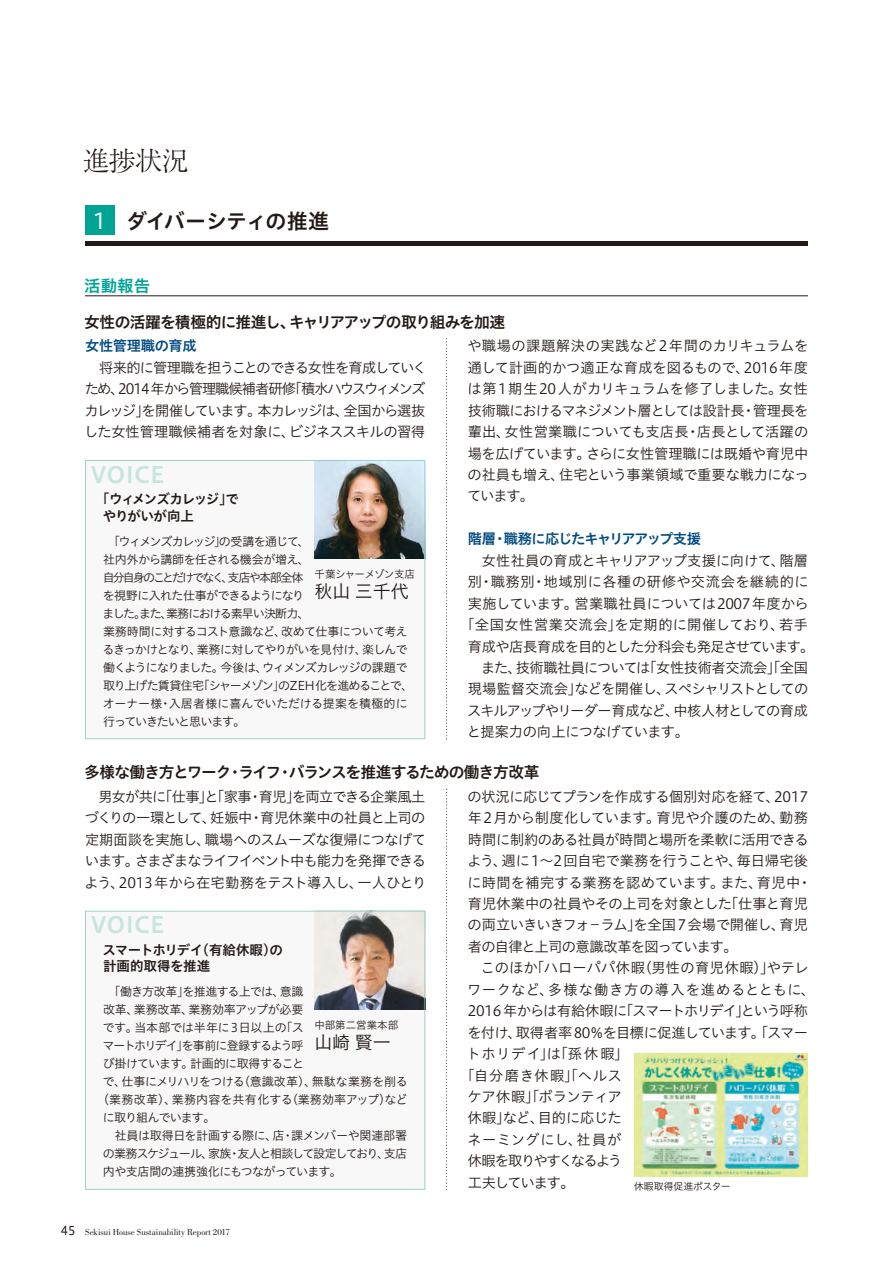
<style>
.page{position:relative;width:893px;height:1263px;background:#fff}
.page>*{position:absolute;margin:0;border:0;box-sizing:border-box;transform-origin:0 0}
.t1{font:300 27px "Ryumin Pro";color:#231916}
.t2{font:22.5px "Hiragino UD Sans Std W6";color:#c7e4de}
.t3{font:21.75px "Hiragino UD Sans Std W4";color:#fff}
.t4{font:21px "Hiragino UD Sans Std W6";letter-spacing:-.04em;color:#231916}
.t5{font:18px "Hiragino UD Sans Std W3";color:#231916}
.t6{font:16.5px "Hiragino UD Sans Std W6";color:#00a494}
.t7{font:15.75px "Hiragino UD Sans Std W6";letter-spacing:-.07em;color:#231916}
.t8{font:14.25px/21.5px "Hiragino UD Sans Std W3";letter-spacing:-.025em;color:#231916;text-align:justify}
.t9{font:14.25px "Hiragino UD Sans Std W3";letter-spacing:-.055em;color:#231916}
.t10{font:14.25px "Hiragino UD Sans Std W3";letter-spacing:-.05em;color:#231916}
.t11{font:14.25px "Hiragino UD Sans Std W3";letter-spacing:.04em;color:#231916}
.t12{font:14.25px "Hiragino UD Sans Std W3";letter-spacing:-.06em;color:#231916}
.t13{font:14.25px "Hiragino UD Sans Std W3";letter-spacing:-.075em;color:#231916}
.t14{font:14.25px "Hiragino UD Sans Std W3";letter-spacing:.015em;color:#231916}
.t15{font:14.25px "Hiragino UD Sans Std W3";letter-spacing:-.005em;color:#231916}
.t16{font:14.25px "Hiragino UD Sans Std W3";letter-spacing:.01em;color:#231916}
.t17{font:14.25px "Hiragino UD Sans Std W3";letter-spacing:.05em;color:#231916}
.t18{font:14.25px "Hiragino UD Sans Std W3";letter-spacing:.045em;color:#231916}
.t19{font:14.25px "Hiragino UD Sans Std W6";letter-spacing:-.08em;color:#004a80}
.t20{font:14.25px "Hiragino UD Sans Std W3";letter-spacing:.08em;color:#231916}
.t21{font:14.25px "Hiragino UD Sans Std W3";letter-spacing:.055em;color:#231916}
.t22{font:14.25px "Hiragino UD Sans Std W3";letter-spacing:-.1em;color:#231916}
.t23{font:14.25px "Hiragino UD Sans Std W6";letter-spacing:-.035em;color:#004a80}
.t24{font:14.25px "Hiragino UD Sans Std W3";letter-spacing:-.085em;color:#231916}
.t25{font:13.5px/16.5px "Hiragino UD Sans Std W6";letter-spacing:-.04em;color:#231916}
.t26{font:13.5px/16.5px "Hiragino UD Sans Std W6";letter-spacing:-.085em;color:#231916}
.t27{font:12px/18px "Hiragino UD Sans Std W3";letter-spacing:-.06em;color:#231916}
.t28{font:12px "Hiragino UD Sans Std W3";letter-spacing:-.015em;color:#231916}
.t29{font:12px "Hiragino UD Sans Std W3";letter-spacing:-.105em;color:#231916}
.t30{font:12px "Hiragino UD Sans Std W3";letter-spacing:.01em;color:#231916}
.t31{font:12px "Hiragino UD Sans Std W3";letter-spacing:-.03em;color:#231916}
.t32{font:12px "Hiragino UD Sans Std W3";letter-spacing:-.095em;color:#231916}
.t33{font:12px "Hiragino UD Sans Std W3";color:#231916}
.t34{font:10.5px "Hiragino UD Sans Std W3";letter-spacing:-.04em;color:#231916}
.t35{font:10.5px "Hiragino UD Sans Std W3";letter-spacing:-.005em;color:#231916}
.t36{font:9.9px "Hiragino UD Sans Std W3";color:#231916}
.t37{font:9px "Bodoni Std";letter-spacing:-.005em;color:#231916}
.s1{font-family:"Hiragino UD Sans Std W4";font-size:12px}
</style>
<div class="page">
<img style="left:634px;top:1054px;width:174px;height:123px">
<hr style="left:85px;top:241px;width:723px;height:4px;background:#231916">
<hr style="left:85px;top:296px;width:723px;height:1px;background:#231916">
<div style="left:85px;top:206px;width:30px;height:29px;background:#00a494"></div>
<svg style="left:446px;top:339px;width:1px;height:401px"></svg>
<svg style="left:85px;top:460px;width:340px;height:279px"></svg>
<svg style="left:446px;top:789px;width:1px;height:401px"></svg>
<svg style="left:85px;top:911px;width:340px;height:278px"></svg>
<h1 class="t1" style="left:82px;top:140px;width:108px">進捗状況</h1>
<h3 class="t3" style="left:93px;top:205px;width:15px">1</h3>
<h3 class="t4" style="left:126px;top:205px;width:205px">ダイバーシティの推進</h3>
<p class="t6" style="left:84px;top:273px;width:68px">活動報告</p>
<p class="t7" style="left:84px;top:310px;width:423px">女性の活躍を積極的に推進し、キャリアアップの取り組みを加速</p>
<p class="t23" style="left:85px;top:335px;width:113px">女性管理職の育成</p>
<p class="t8" style="left:84px;top:356px;width:344px;text-indent:15px">将来的に管理職を担うことのできる女性を育成していくため、2014年から管理職候補者研修「積水ハウスウィメンズカレッジ」を開催しています。本カレッジは、全国から選抜した女性管理職候補者を対象に、ビジネススキルの習得</p>
<h2 class="t2" style="left:91px;top:457px;width:76px">VOICE</h2>
<p class="t26" style="left:103px;top:490px;width:138px;text-indent:-6px">「ウィメンズカレッジ」でやりがいが向上</p>
<p class="t27" style="left:103px;top:531px;width:312px;text-indent:6px">「ウィメンズカレッジ」の受講を通じて、<br>社内外から講師を任される機会が増え、<br>自分自身のことだけでなく、支店や本部全体<br>を視野に入れた仕事ができるようになり<br>ました。また、業務における素早い決断力、<br>業務時間に対するコスト意識など、改めて仕事について考えるきっかけとなり、業務に対してやりがいを見付け、楽しんで働くようになりました。今後は、ウィメンズカレッジの課題で取り上げた賃貸住宅「シャーメゾン」のZEH化を進めることで、オーナー様・入居者様に喜んでいただける提案を積極的に行っていきたいと思います。</p>
<p class="t34" style="left:315px;top:566px;width:102px">千葉シャーメゾン支店</p>
<p class="t5" style="left:315px;top:578px;width:96px">秋山 三千代</p>
<p class="t8" style="left:467px;top:334px;width:343px">や職場の課題解決の実践など2年間のカリキュラムを通して計画的かつ適正な育成を図るもので、2016年度は第1期生20人がカリキュラムを修了しました。女性技術職におけるマネジメント層としては設計長・管理長を輩出、女性営業職についても支店長・店長として活躍の場を広げています。さらに女性管理職には既婚や育児中の社員も増え、住宅という事業領域で重要な戦力になっています。</p>
<p class="t19" style="left:468px;top:528px;width:235px">階層・職務に応じたキャリアアップ支援</p>
<p class="t8" style="left:482px;top:549px;width:328px">女性社員の育成とキャリアアップ支援に向けて、階層</p>
<p class="t17" style="left:468px;top:571px;width:342px">別・職務別・地域別に各種の研修や交流会を継続的に</p>
<p class="t8" style="left:468px;top:592px;width:342px">実施しています。営業職社員については2007年度から</p>
<p class="t11" style="left:461px;top:614px;width:349px">「全国女性営業交流会」を定期的に開催しており、若手</p>
<p class="t12" style="left:468px;top:635px;width:348px">育成や店長育成を目的とした分科会も発足させています。</p>
<p class="t8" style="left:481px;top:656px;width:328px">また、技術職社員については「女性技術者交流会」「全国</p>
<p class="t9" style="left:468px;top:678px;width:342px">現場監督交流会」などを開催し、スペシャリストとしての</p>
<p class="t13" style="left:467px;top:700px;width:342px">スキルアップやリーダー育成など、中核人材としての育成</p>
<p class="t8" style="left:467px;top:720px;width:224px">と提案力の向上につなげています。</p>
<p class="t7" style="left:84px;top:760px;width:457px">多様な働き方とワーク・ライフ・バランスを推進するための働き方改革</p>
<p class="t8" style="left:84px;top:785px;width:344px">　男女が共に「仕事」と「家事・育児」を両立できる企業風土づくりの一環として、妊娠中・育児休業中の社員と上司の定期面談を実施し、職場へのスムーズな復帰につなげています。さまざまなライフイベント中も能力を発揮できるよう、2013年から在宅勤務をテスト導入し、一人ひとり</p>
<p class="t8" style="left:468px;top:785px;width:342px">の状況に応じてプランを作成する個別対応を経て、2017</p>
<p class="t15" style="left:468px;top:807px;width:342px">年2月から制度化しています。育児や介護のため、勤務</p>
<p class="t8" style="left:468px;top:828px;width:342px">時間に制約のある社員が時間と場所を柔軟に活用できる</p>
<p class="t8" style="left:467px;top:849px;width:343px">よう、週に1～2回自宅で業務を行うことや、毎日帰宅後</p>
<p class="t16" style="left:467px;top:871px;width:346px">に時間を補完する業務を認めています。また、育児中・</p>
<p class="t8" style="left:468px;top:892px;width:342px">育児休業中の社員やその上司を対象とした「仕事と育児</p>
<p class="t8" style="left:468px;top:913px;width:342px">の両立いきいきフォ－ラム」を全国 7 会場で開催し、育児</p>
<p class="t10" style="left:468px;top:936px;width:271px">者の自律と上司の意識改革を図っています。</p>
<p class="t14" style="left:468px;top:957px;width:342px">　このほか「ハローパパ休暇（男性の育児休暇）」やテレ</p>
<p class="t18" style="left:467px;top:979px;width:350px">ワークなど、多様な働き方の導入を進めるとともに、</p>
<p class="t9" style="left:468px;top:1000px;width:342px">2016 年からは有給休暇に「スマートホリデイ」という呼称</p>
<p class="t10" style="left:467px;top:1021px;width:342px">を付け、取得者率80％を目標に促進しています。「スマー</p>
<p class="t20" style="left:466px;top:1043px;width:164px">トホリデイ」は「孫休暇」</p>
<p class="t21" style="left:461px;top:1064px;width:163px">「自分磨き休暇」「ヘルス</p>
<p class="t8" style="left:467px;top:1085px;width:156px">ケア休暇」「ボランティア</p>
<p class="t8" style="left:468px;top:1106px;width:156px">休暇」など、目的に応じた</p>
<p class="t11" style="left:467px;top:1129px;width:156px">ネーミングにし、社員が</p>
<p class="t22" style="left:468px;top:1150px;width:156px">休暇を取りやすくなるよう</p>
<p class="t24" style="left:468px;top:1172px;width:108px">工夫しています。</p>
<h2 class="t2" style="left:91px;top:907px;width:76px">VOICE</h2>
<p class="t25" style="left:103px;top:941px;width:182px">スマートホリデイ（有給休暇）の計画的取得を推進</p>
<p class="t27" style="left:103px;top:982px;width:202px">　「働き方改革」を推進する上では、意識</p>
<p class="t28" style="left:103px;top:1000px;width:202px">改革、業務改革、業務効率アップが必要</p>
<p class="t33" style="left:103px;top:1018px;width:203px">です。当本部では半年に3日以上の「ス</p>
<p class="t32" style="left:102px;top:1036px;width:202px">マートホリデイ」を事前に登録するよう呼</p>
<p class="t27" style="left:103px;top:1054px;width:203px">び掛けています。計画的に取得すること</p>
<p class="t28" style="left:103px;top:1072px;width:307px">で、仕事にメリハリをつける（意識改革）、無駄な業務を削る</p>
<p class="t30" style="left:97px;top:1090px;width:312px">（業務改革）、業務内容を共有化する（業務効率アップ）など</p>
<p class="t27" style="left:103px;top:1108px;width:114px">に取り組んでいます。</p>
<p class="t31" style="left:103px;top:1126px;width:306px">　社員は取得日を計画する際に、店・課メンバーや関連部署</p>
<p class="t29" style="left:103px;top:1144px;width:306px">の業務スケジュール、家族・友人と相談して設定しており、支店</p>
<p class="t27" style="left:103px;top:1162px;width:240px">内や支店間の連携強化にもつながっています。</p>
<p class="t35" style="left:314px;top:1017px;width:85px">中部第二営業本部</p>
<p class="t5" style="left:314px;top:1028px;width:78px">山崎 賢一</p>
<p class="t36" style="left:634px;top:1178px;width:98px">休暇取得促進ポスター</p>
<p class="t37" style="left:61px;top:1227px;width:171px"><span class="s1">45</span> Sekisui House Sustainability Report 2017</p>
</div>
